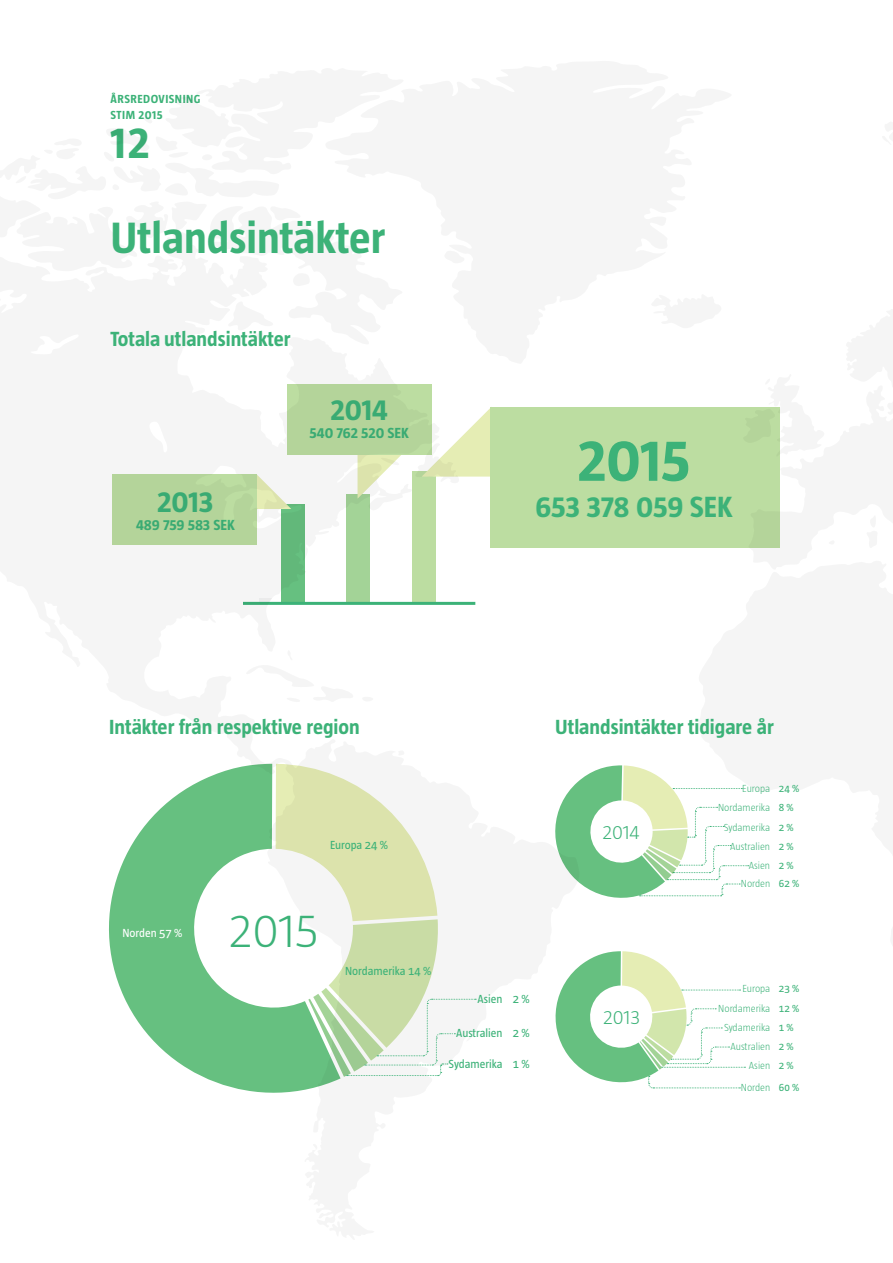
<style>
.page{position:relative;width:893px;height:1263px;background:#fff}
.page>*{position:absolute;margin:0;border:0;box-sizing:border-box;transform-origin:0 0}
.t1{font:700 60px "Taz";color:#3cb278}
.t2{font:300 48px "Taz";color:#3cb278}
.t3{font:700 45px "Taz";color:#3cb278}
.t4{font:700 30px "Taz";color:#3cb278}
.t5{font:700 21px "Taz";color:#3cb278}
.t6{font:300 19.8px "Taz";color:#3cb278}
.t7{font:700 15px "Taz";color:#3cb278}
.t8{font:12px "Taz";color:#3cb278}
.t9{font:700 12px/16.2px "Taz";letter-spacing:.04em;color:#3cb278}
.t10{font:12px "Taz";color:#fff}
.t11{font:300 10.5px/19.2px "Taz";color:#3cb278;text-align:right}
.t12{font:10.5px/19.2px "Taz";color:#3cb278}
</style>
<div class="page">
<svg style="left:109px;top:454px;width:472px;height:639px"></svg>
<svg style="left:360px;top:695px;width:14px;height:8px"></svg>
<svg style="left:245px;top:649px;width:108px;height:55px"></svg>
<svg style="left:397px;top:749px;width:8px;height:7px"></svg>
<svg style="left:276px;top:764px;width:200px;height:313px"></svg>
<svg style="left:259px;top:599px;width:199px;height:3px"></svg>
<div style="left:281px;top:504px;width:24px;height:99px;background:#62b87a"></div>
<div style="left:347px;top:494px;width:23px;height:109px;background:#a3d397"></div>
<div style="left:412px;top:471px;width:24px;height:132px;background:#bcdda1"></div>
<svg style="left:257px;top:474px;width:34px;height:35px"></svg>
<div style="left:112px;top:474px;width:145px;height:70px;background:#b4d49a"></div>
<svg style="left:413px;top:408px;width:77px;height:77px"></svg>
<div style="left:490px;top:407px;width:289px;height:140px;background:#bcdda1"></div>
<svg style="left:358px;top:454px;width:49px;height:45px"></svg>
<div style="left:287px;top:384px;width:145px;height:70px;background:#b4d49a"></div>
<hr style="left:243px;top:602px;width:232px;height:3px;background:#3cb278">
<svg style="left:548px;top:765px;width:201px;height:140px"></svg>
<svg style="left:547px;top:951px;width:198px;height:140px"></svg>
<p class="t9" style="left:111px;top:90px;width:91px">ÅRSREDOVISNING<br>STIM 2015</p>
<h3 class="t3" style="left:111px;top:117px;width:41px">12</h3>
<h3 class="t3" style="left:111px;top:213px;width:276px">Utlandsintäkter</h3>
<h3 class="t5" style="left:111px;top:327px;width:181px">Totala utlandsintäkter</h3>
<h3 class="t4" style="left:157px;top:485px;width:58px">2013</h3>
<h3 class="t7" style="left:136px;top:516px;width:100px">489 759 583 SEK</h3>
<h3 class="t4" style="left:330px;top:393px;width:59px">2014</h3>
<h3 class="t7" style="left:310px;top:425px;width:101px">540 762 520 SEK</h3>
<h1 class="t1" style="left:577px;top:427px;width:114px">2015</h1>
<h3 class="t4" style="left:535px;top:490px;width:198px">653 378 059 SEK</h3>
<h3 class="t5" style="left:109px;top:716px;width:252px">Intäkter från respektive region</h3>
<p class="t10" style="left:122px;top:927px;width:62px">Norden 57 %</p>
<p class="t8" style="left:330px;top:839px;width:60px">Europa 24 %</p>
<h2 class="t2" style="left:229px;top:903px;width:91px">2015</h2>
<p class="t8" style="left:345px;top:964px;width:88px">Nordamerika 14 %</p>
<p class="t8" style="left:478px;top:992px;width:54px">Asien 2 %</p>
<p class="t8" style="left:456px;top:1026px;width:75px">Australien 2 %</p>
<p class="t8" style="left:449px;top:1057px;width:83px">Sydamerika 1 %</p>
<h3 class="t5" style="left:555px;top:716px;width:220px">Utlandsintäkter tidigare år</h3>
<h3 class="t6" style="left:602px;top:821px;width:39px">2014</h3>
<h3 class="t6" style="left:603px;top:1006px;width:38px">2013</h3>
<p class="t11" style="left:718px;top:779px;width:54px">Europa<br>Nordamerika</p>
<p class="t12" style="left:779px;top:779px;width:22px">24 %<br>8 %</p>
<p class="t11" style="left:724px;top:817px;width:48px">Sydamerika</p>
<p class="t12" style="left:779px;top:817px;width:16px">2 %</p>
<p class="t11" style="left:730px;top:836px;width:41px">Australien</p>
<p class="t12" style="left:779px;top:836px;width:16px">2 %</p>
<p class="t11" style="left:749px;top:856px;width:23px">Asien</p>
<p class="t12" style="left:779px;top:856px;width:16px">2 %</p>
<p class="t11" style="left:741px;top:874px;width:31px">Norden</p>
<p class="t12" style="left:779px;top:874px;width:22px">62 %</p>
<p class="t11" style="left:718px;top:979px;width:54px">Europa<br>Nordamerika</p>
<p class="t12" style="left:779px;top:979px;width:22px">23 %<br>12 %</p>
<p class="t11" style="left:724px;top:1017px;width:48px">Sydamerika</p>
<p class="t12" style="left:779px;top:1017px;width:16px">1 %</p>
<p class="t11" style="left:730px;top:1037px;width:41px">Australien</p>
<p class="t12" style="left:779px;top:1037px;width:16px">2 %</p>
<p class="t11" style="left:749px;top:1056px;width:23px">Asien</p>
<p class="t12" style="left:779px;top:1056px;width:16px">2 %</p>
<p class="t11" style="left:741px;top:1078px;width:31px">Norden</p>
<p class="t12" style="left:779px;top:1078px;width:22px">60 %</p>
</div>
